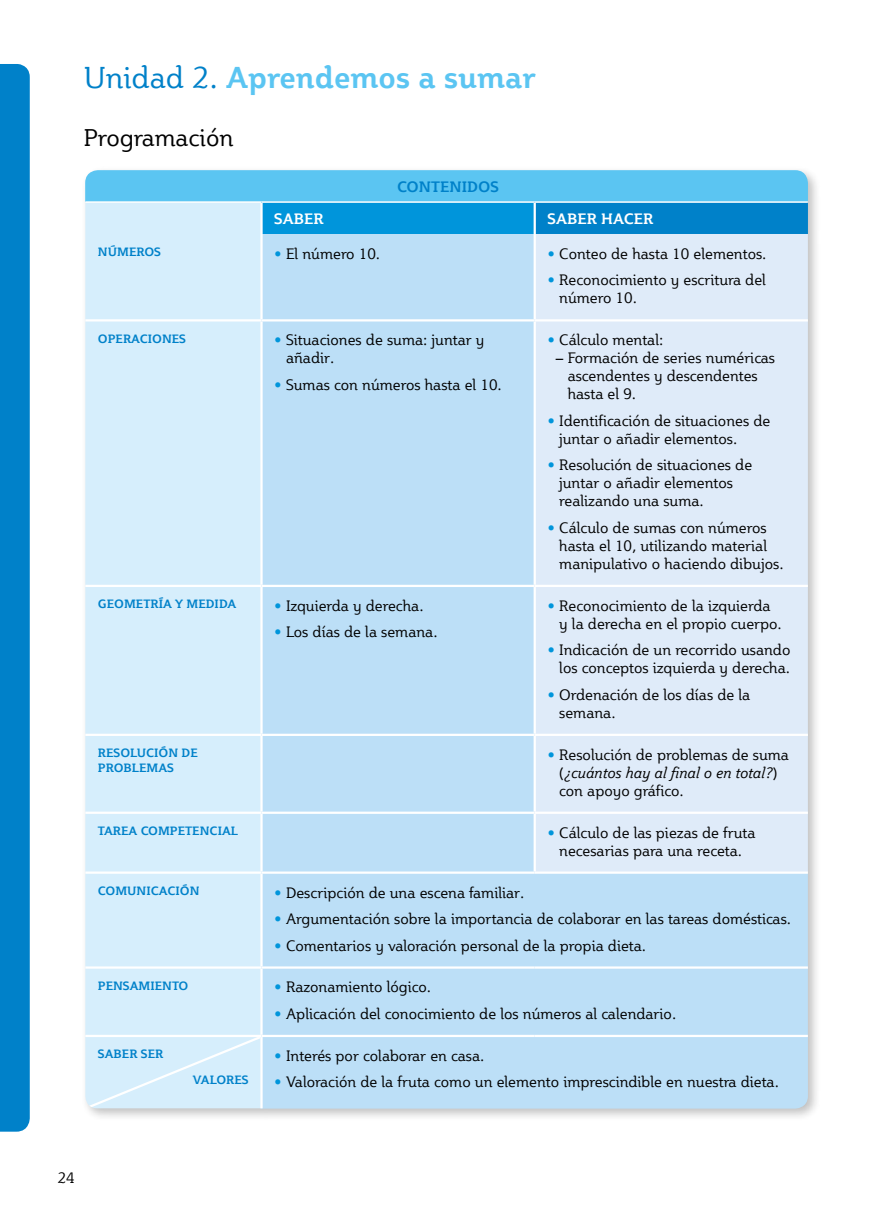
<style>
.page{position:relative;width:893px;height:1221px;background:#fff}
.page>*{position:absolute;margin:0;border:0;box-sizing:border-box;transform-origin:0 0}
.t1{font:700 30px "Plume";color:#5bc5f2}
.t2{font:24px "Plume";color:#000}
.Txt_Tablas_Progra{font:15px/18px "Plume";color:#000}
.Cabeceras_Tablas{font:700 15px "Plume";color:#fff}
.Cabeceras_Tablas-2{font:700 15px "Plume";color:#0081c9}
.apartados_Tablas{font:700 12px/15px "Plume";color:#0081c9}
.s1{font-weight:400;color:#0081c9}
.s2{color:#0095db}
.s3{font-style:italic}
</style>
<div class="page">
<div style="left:0;top:64px;width:30px;height:267px;background:#0081c9"></div>
<div style="left:0;top:331px;width:30px;height:266px;background:#0081c9"></div>
<div style="left:0;top:597px;width:30px;height:267px;background:#0081c9"></div>
<div style="left:0;top:864px;width:30px;height:267px;background:#0081c9"></div>
<div style="left:80px;top:166px;width:741px;height:955px;background:#000;opacity:.25"></div>
<div style="left:85px;top:170px;width:723px;height:32px;background:#5bc5f2"></div>
<svg style="left:85px;top:203px;width:175px;height:831px;background:#d8eefb"></svg>
<div style="left:261px;top:202px;width:274px;height:32px;background:#0095db"></div>
<div style="left:535px;top:202px;width:273px;height:32px;background:#0081c9"></div>
<div style="left:261px;top:234px;width:274px;height:86px;background:#bcdff7"></div>
<div style="left:536px;top:234px;width:272px;height:637px;background:#dfebf9"></div>
<div style="left:263px;top:321px;width:271px;height:490px;background:#bcdff7"></div>
<div style="left:261px;top:812px;width:274px;height:60px;background:#bcdff7"></div>
<div style="left:263px;top:873px;width:545px;height:161px;background:#bcdff7"></div>
<div style="left:261px;top:1035px;width:547px;height:73px;background:#bcdff7"></div>
<hr style="left:260px;top:234px;width:3px;height:85px;background:#fff">
<hr style="left:534px;top:234px;width:2px;height:85px;background:#fff">
<hr style="left:260px;top:203px;width:3px;height:31px;background:#fff">
<hr style="left:534px;top:203px;width:2px;height:31px;background:#fff">
<hr style="left:85px;top:319px;width:176px;height:2px;background:#fff">
<hr style="left:261px;top:319px;width:274px;height:2px;background:#fff">
<hr style="left:260px;top:321px;width:3px;height:263px;background:#fff">
<hr style="left:535px;top:319px;width:273px;height:2px;background:#fff">
<hr style="left:534px;top:321px;width:2px;height:263px;background:#fff">
<hr style="left:85px;top:584px;width:176px;height:3px;background:#fff">
<hr style="left:261px;top:584px;width:274px;height:3px;background:#fff">
<hr style="left:260px;top:587px;width:3px;height:146px;background:#fff">
<hr style="left:535px;top:584px;width:273px;height:3px;background:#fff">
<hr style="left:534px;top:587px;width:2px;height:146px;background:#fff">
<hr style="left:85px;top:733px;width:176px;height:3px;background:#fff">
<hr style="left:261px;top:733px;width:274px;height:3px;background:#fff">
<hr style="left:260px;top:736px;width:3px;height:75px;background:#fff">
<hr style="left:535px;top:733px;width:273px;height:3px;background:#fff">
<hr style="left:534px;top:736px;width:2px;height:75px;background:#fff">
<hr style="left:85px;top:811px;width:176px;height:2px;background:#fff">
<hr style="left:261px;top:811px;width:274px;height:2px;background:#fff">
<hr style="left:260px;top:813px;width:3px;height:58px;background:#fff">
<hr style="left:535px;top:811px;width:273px;height:2px;background:#fff">
<hr style="left:534px;top:813px;width:2px;height:58px;background:#fff">
<hr style="left:85px;top:871px;width:176px;height:2px;background:#fff">
<hr style="left:261px;top:871px;width:274px;height:2px;background:#fff">
<hr style="left:260px;top:873px;width:3px;height:93px;background:#fff">
<hr style="left:535px;top:871px;width:273px;height:2px;background:#fff">
<hr style="left:85px;top:966px;width:176px;height:2px;background:#fff">
<hr style="left:261px;top:966px;width:274px;height:2px;background:#fff">
<hr style="left:260px;top:968px;width:3px;height:66px;background:#fff">
<hr style="left:535px;top:966px;width:273px;height:2px;background:#fff">
<hr style="left:85px;top:1034px;width:176px;height:2px;background:#fff">
<hr style="left:261px;top:1034px;width:274px;height:2px;background:#fff">
<hr style="left:260px;top:1036px;width:3px;height:72px;background:#fff">
<hr style="left:535px;top:1034px;width:273px;height:2px;background:#fff">
<hr style="left:85px;top:201px;width:176px;height:2px;background:#fff">
<hr style="left:261px;top:201px;width:274px;height:2px;background:#fff">
<hr style="left:535px;top:201px;width:273px;height:2px;background:#fff">
<div style="left:85px;top:1036px;width:175px;height:72px;background:#d6eefc"></div>
<p class="t1" style="left:84px;top:58px;width:453px"><span class="s1">Unidad 2.</span> Aprendemos a sumar</p>
<p class="t2" style="left:84px;top:122px;width:151px">Programación</p>
<p class="Cabeceras_Tablas-2" style="left:397px;top:177px;width:103px">CONTENIDOS</p>
<p class="Cabeceras_Tablas" style="left:274px;top:209px;width:51px">SABER</p>
<p class="Cabeceras_Tablas" style="left:547px;top:209px;width:107px">SABER HACER</p>
<p class="apartados_Tablas" style="left:98px;top:244px;width:65px">NÚMEROS</p>
<p class="Txt_Tablas_Progra" style="left:274px;top:244px;width:107px"><span class="s2">•</span> El número 10.</p>
<p class="Txt_Tablas_Progra" style="left:547px;top:244px;width:221px"><span class="s2">•</span> Conteo de hasta 10 elementos.</p>
<p class="Txt_Tablas_Progra" style="left:559px;top:271px;width:208px;text-indent:-12px"><span class="s2">•</span> Reconocimiento y escritura del número 10.</p>
<p class="apartados_Tablas" style="left:98px;top:331px;width:90px">OPERACIONES</p>
<p class="Txt_Tablas_Progra" style="left:286px;top:331px;width:200px;text-indent:-12px"><span class="s2">•</span> Situaciones de suma: juntar y añadir.</p>
<p class="Txt_Tablas_Progra" style="left:274px;top:375px;width:229px"><span class="s2">•</span> Sumas con números hasta el 10.</p>
<p class="Txt_Tablas_Progra" style="left:547px;top:331px;width:117px"><span class="s2">•</span> Cálculo mental:</p>
<p class="Txt_Tablas_Progra" style="left:568px;top:349px;width:209px;text-indent:-12px">– Formación de series numéricas ascendentes y descendentes hasta el 9.</p>
<p class="Txt_Tablas_Progra" style="left:559px;top:411px;width:213px;text-indent:-12px"><span class="s2">•</span> Identificación de situaciones de juntar o añadir elementos.</p>
<p class="Txt_Tablas_Progra" style="left:559px;top:456px;width:194px;text-indent:-12px"><span class="s2">•</span> Resolución de situaciones de juntar o añadir elementos realizando una suma.</p>
<p class="Txt_Tablas_Progra" style="left:559px;top:518px;width:226px;text-indent:-12px"><span class="s2">•</span> Cálculo de sumas con números hasta el 10, utilizando material manipulativo o haciendo dibujos.</p>
<p class="apartados_Tablas" style="left:98px;top:596px;width:140px">GEOMETRÍA Y MEDIDA</p>
<p class="Txt_Tablas_Progra" style="left:274px;top:596px;width:151px"><span class="s2">•</span> Izquierda y derecha.</p>
<p class="Txt_Tablas_Progra" style="left:274px;top:622px;width:165px"><span class="s2">•</span> Los días de la semana.</p>
<p class="Txt_Tablas_Progra" style="left:559px;top:596px;width:224px;text-indent:-12px"><span class="s2">•</span> Reconocimiento de la izquierda y la derecha en el propio cuerpo.</p>
<p class="Txt_Tablas_Progra" style="left:547px;top:640px;width:244px;text-align:right"><span class="s2">•</span> Indicación de un recorrido usando los conceptos izquierda y derecha.</p>
<p class="Txt_Tablas_Progra" style="left:559px;top:685px;width:193px;text-indent:-12px"><span class="s2">•</span> Ordenación de los días de la semana.</p>
<p class="apartados_Tablas" style="left:98px;top:745px;width:101px">RESOLUCIÓN DE<br>PROBLEMAS</p>
<p class="Txt_Tablas_Progra" style="left:559px;top:745px;width:231px;text-indent:-12px"><span class="s2">•</span> Resolución de problemas de suma (<span class="s3">¿cuántos hay al final o en total?</span> ) con apoyo gráfico.</p>
<p class="apartados_Tablas" style="left:98px;top:823px;width:142px">TAREA COMPETENCIAL</p>
<p class="Txt_Tablas_Progra" style="left:547px;top:823px;width:210px;text-align:center"><span class="s2">•</span> Cálculo de las piezas de fruta necesarias para una receta.</p>
<p class="apartados_Tablas" style="left:98px;top:883px;width:103px">COMUNICACIÓN</p>
<p class="Txt_Tablas_Progra" style="left:274px;top:883px;width:252px"><span class="s2">•</span> Descripción de una escena familiar.</p>
<p class="Txt_Tablas_Progra" style="left:274px;top:909px;width:518px"><span class="s2">•</span> Argumentación sobre la importancia de colaborar en las tareas domésticas.</p>
<p class="Txt_Tablas_Progra" style="left:274px;top:936px;width:373px"><span class="s2">•</span> Comentarios y valoración personal de la propia dieta.</p>
<p class="apartados_Tablas" style="left:98px;top:977px;width:92px">PENSAMIENTO</p>
<p class="Txt_Tablas_Progra" style="left:274px;top:977px;width:158px"><span class="s2">•</span> Razonamiento lógico.</p>
<p class="Txt_Tablas_Progra" style="left:274px;top:1004px;width:403px"><span class="s2">•</span> Aplicación del conocimiento de los números al calendario.</p>
<p class="apartados_Tablas" style="left:98px;top:1046px;width:67px">SABER SER</p>
<p class="apartados_Tablas" style="left:193px;top:1071px;width:57px">VALORES</p>
<p class="Txt_Tablas_Progra" style="left:274px;top:1046px;width:212px"><span class="s2">•</span> Interés por colaborar en casa.</p>
<p class="Txt_Tablas_Progra" style="left:274px;top:1072px;width:506px"><span class="s2">•</span> Valoración de la fruta como un elemento imprescindible en nuestra dieta.</p>
<p class="Txt_Tablas_Progra" style="left:58px;top:1168px;width:18px">24</p>
</div>
